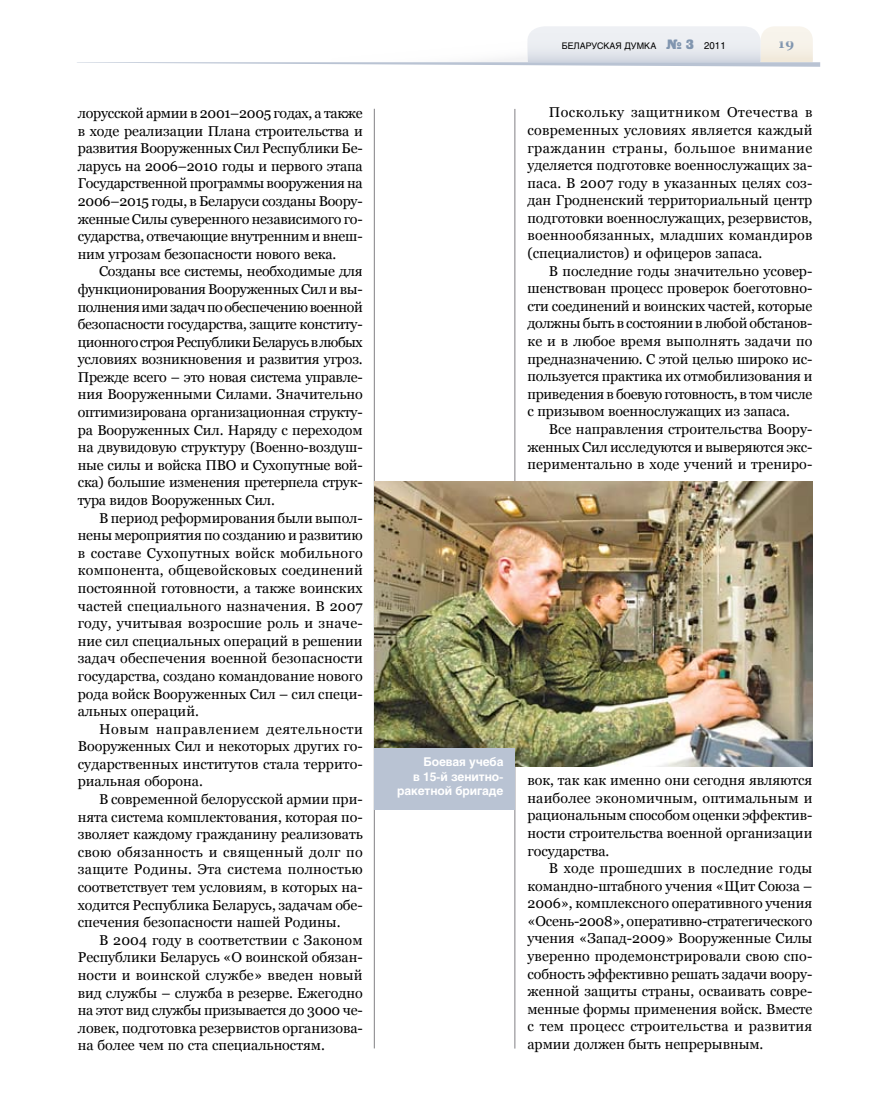
<style>
.page{position:relative;width:872px;height:1106px;background:#fff}
.page>*{position:absolute;margin:0;border:0;box-sizing:border-box;transform-origin:0 0}
.t1{font:14.25px/17.5px "Georgia";color:#000;text-align:justify}
.t2{font:700 13.5px "Georgia";color:#8095af}
.t3{font:700 12px/14.4px "Helios";letter-spacing:-.01em;color:#fff;text-align:right}
.t4{font:9px "Helios";color:#000}
.s1{font-family:"Black Grotesk C";font-size:13.5px;color:#8095af}
.s2{font-size:9.75px}
</style>
<div class="page">
<hr style="left:374px;top:109px;width:1px;height:939px;background:#818084">
<hr style="left:514px;top:109px;width:1px;height:939px;background:#818084">
<svg style="left:77px;top:26px;width:743px;height:41px"></svg>
<img style="left:374px;top:481px;width:439px;height:285px">
<div style="left:374px;top:748px;width:140px;height:61px;background:#b9c3d3"></div>
<p class="t1" style="left:78px;top:104px;width:286px">лорусской армии в 2001–2005 годах, а также в ходе реализации Плана строительства и развития Вооруженных Сил Республики Бе&shy;ларусь на 2006–2010 годы и первого этапа Государственной программы вооружения на 2006–2015 годы, в Беларуси созданы Воору&shy;женные Силы суверенного независимого го&shy;сударства, отвечающие внутренним и внеш&shy;ним угрозам безопасности нового века.</p>
<p class="t1" style="left:78px;top:262px;width:286px;text-indent:21px">Созданы все системы, необходимые для функционирования Вооруженных Сил и вы&shy;полнения ими задач по обеспечению военной безопасности государства, защите конститу&shy;ционного строя Республики Беларусь в любых условиях возникновения и развития угроз.<br>Прежде всего – это новая система управле&shy;ния Вооруженными Силами. Значительно оптимизирована организационная структу&shy;ра Вооруженных Сил. Наряду с переходом на двувидовую структуру (Военно-воздуш&shy;ные силы и войска ПВО и Сухопутные вой&shy;ска) большие изменения претерпела струк&shy;тура видов Вооруженных Сил.</p>
<p class="t1" style="left:78px;top:509px;width:286px;text-indent:21px">В период реформирования были выпол&shy;нены мероприятия по созданию и развитию в составе Сухопутных войск мобильного компонента, общевойсковых соединений постоянной готовности, а также воинских частей специального назначения. В 2007 году, учитывая возросшие роль и значе&shy;ние сил специальных операций в решении задач обеспечения военной безопасности государства, создано командование нового рода войск Вооруженных Сил – сил специ&shy;альных операций.</p>
<p class="t1" style="left:78px;top:720px;width:286px;text-indent:21px">Новым направлением деятельности Вооруженных Сил и некоторых других го&shy;сударственных институтов стала террито&shy;риальная оборона.</p>
<p class="t1" style="left:78px;top:790px;width:286px;text-indent:21px">В современной белорусской армии при&shy;нята система комплектования, которая по&shy;зволяет каждому гражданину реализовать свою обязанность и священный долг по защите Родины. Эта система полностью соответствует тем условиям, в которых на&shy;ходится Республика Беларусь, задачам обе&shy;спечения безопасности нашей Родины.</p>
<p class="t1" style="left:78px;top:931px;width:286px;text-indent:21px">В 2004 году в соответствии с Законом Республики Беларусь «О воинской обязан&shy;ности и воинской службе» введен новый вид службы – служба в резерве. Ежегодно на этот вид службы призывается до 3000 че&shy;ловек, подготовка резервистов организова&shy;на более чем по ста специальностям.</p>
<p class="t4" style="left:562px;top:40px;width:165px">БЕЛАРУСКАЯ ДУМКА <span class="s1">№ 3</span> <span class="s2">2011</span></p>
<p class="t2" style="left:778px;top:36px;width:17px">19</p>
<p class="t1" style="left:527px;top:104px;width:286px;text-indent:21px">Поскольку защитником Отечества в современных условиях является каждый гражданин страны, большое внимание уделяется подготовке военнослужащих за&shy;паса. В 2007 году в указанных целях соз&shy;дан Гродненский территориальный центр подготовки военнослужащих, резервистов, военнообязанных, младших командиров (специалистов) и офицеров запаса.</p>
<p class="t1" style="left:527px;top:262px;width:286px;text-indent:21px">В последние годы значительно усовер&shy;шенствован процесс проверок боеготовно&shy;сти соединений и воинских частей, которые должны быть в состоянии в любой обстанов&shy;ке и в любое время выполнять задачи по предназначению. С этой целью широко ис&shy;пользуется практика их отмобилизования и приведения в боевую готовность, в том числе с призывом военнослужащих из запаса.</p>
<p class="t1" style="left:527px;top:420px;width:286px;text-indent:21px">Все направления строительства Воору&shy;женных Сил исследуются и выверяются экс&shy;периментально в ходе учений и трениро-</p>
<p class="t3" style="left:397px;top:754px;width:108px">Боевая учеба<br>в 15-й зенитно&shy;ракетной бригаде</p>
<p class="t1" style="left:527px;top:771px;width:286px">вок, так как именно они сегодня являются наиболее экономичным, оптимальным и рациональным способом оценки эффектив&shy;ности строительства военной организации государства.</p>
<p class="t1" style="left:527px;top:859px;width:286px;text-indent:21px">В ходе прошедших в последние годы командно-штабного учения «Щит Союза – 2006», комплексного оперативного учения «Осень-2008», оперативно-стратегического учения «Запад-2009» Вооруженные Силы уверенно продемонстрировали свою спо&shy;собность эффективно решать задачи воору&shy;женной защиты страны, осваивать совре&shy;менные формы применения войск. Вместе с тем процесс строительства и развития армии должен быть непрерывным.</p>
</div>
